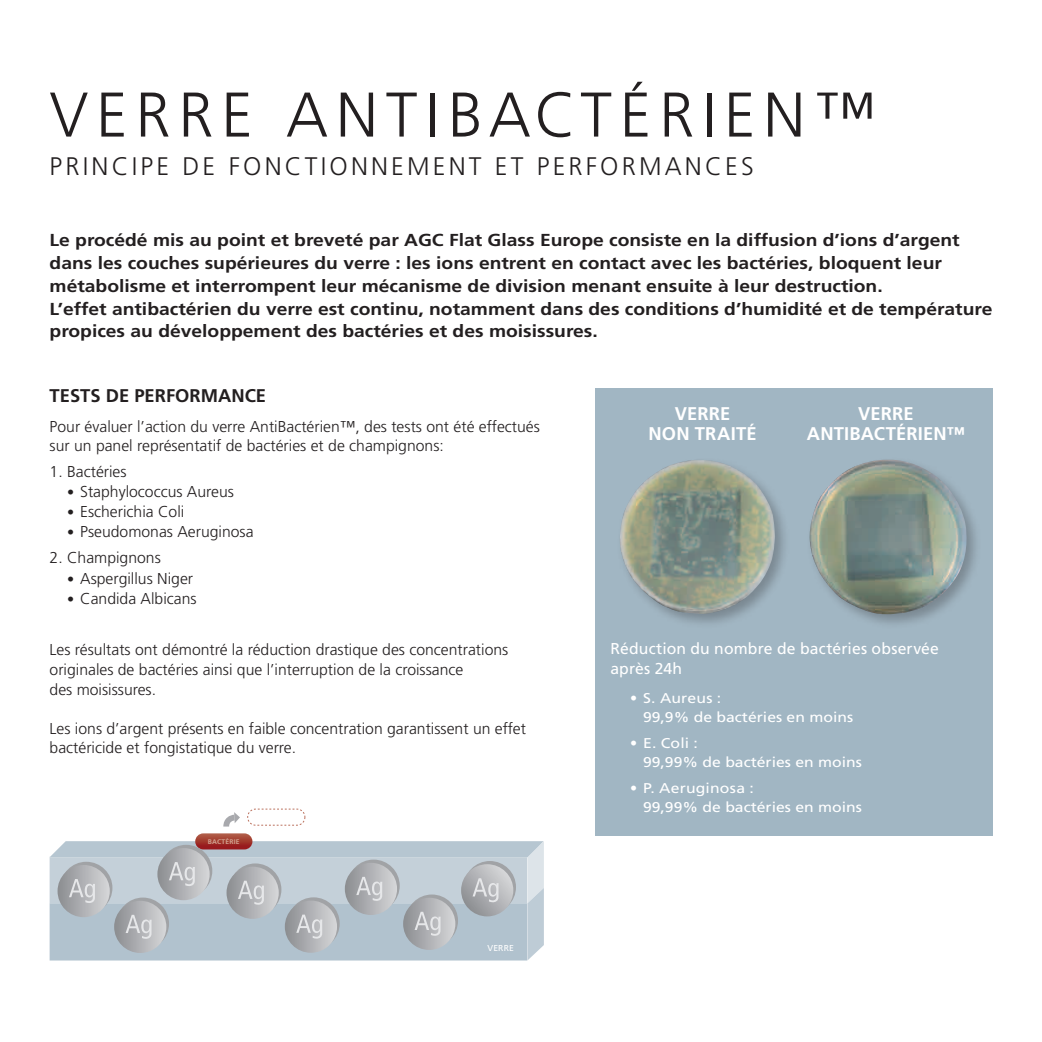
<style>
.page{position:relative;width:1042px;height:1042px;background:#fff}
.page>*{position:absolute;margin:0;border:0;box-sizing:border-box;transform-origin:0 0}
.titre{font:300 63px "Frutiger LT Std";letter-spacing:.125em;color:#231f20}
.sous_titre{font:300 25.38px "Frutiger LT Std";letter-spacing:.125em;color:#231f20}
.t1{font:700 18.38px/20.1px "Frutiger LT Std";letter-spacing:.01em;color:#fff;text-align:center}
.sous_titre_texte{font:700 18.38px "Frutiger LT Std";color:#231f20}
.intro_texte{font:700 17.32px/22.8px "Frutiger LT Std";color:#231f20;scale:1.11 1}
.texte{font:300 15.75px/19.2px "Frutiger LT Std";color:#231f20}
.t2{font:15.75px/20.1px "Frutiger LT Std";letter-spacing:.01em;color:#fff}
.texte-2{font:14.17px/19.2px "Frutiger LT Std";color:#fff}
.t3{font:8.58px "Frutiger LT Std";letter-spacing:.025em;color:#fff}
.t4{font:700 6.83px "Frutiger LT Std";letter-spacing:.03em;color:#d2a191}
.s1{font-weight:400;font-size:14.17px}
</style>
<div class="page">
<svg style="left:195px;top:833px;width:57px;height:16px"></svg>
<svg style="left:247px;top:808px;width:58px;height:17px"></svg>
<svg style="left:50px;top:841px;width:494px;height:119px;background:#b7c0c8"></svg>
<svg style="left:223px;top:812px;width:17px;height:14px"></svg>
<div style="left:595px;top:389px;width:397px;height:447px;background:#a1b6c3"></div>
<div style="left:616px;top:456px;width:174px;height:173px;background:#231f20;opacity:.3"></div>
<img style="left:620px;top:460px;width:157px;height:154px">
<div style="left:806px;top:456px;width:175px;height:173px;background:#231f20;opacity:.3"></div>
<img style="left:809px;top:460px;width:159px;height:155px">
<p class="titre" style="left:50px;top:79px;width:827px">VERRE ANTIBACTÉRIEN™</p>
<p class="sous_titre" style="left:50px;top:152px;width:705px">PRINCIPE DE FONCTIONNEMENT ET PERFORMANCES</p>
<p class="intro_texte" style="left:50px;top:229px;width:851px">Le procédé mis au point et breveté par AGC Flat Glass Europe consiste en la diffusion d’ions d’argent dans les couches supérieures du verre : les ions entrent en contact avec les bactéries, bloquent leur métabolisme et interrompent leur mécanisme de division menant ensuite à leur destruction.<br>L’effet antibactérien du verre est continu, notamment dans des conditions d’humidité et de température propices au développement des bactéries et des moisissures.</p>
<p class="sous_titre_texte" style="left:50px;top:385px;width:218px">TESTS DE PERFORMANCE</p>
<p class="texte" style="left:50px;top:417px;width:492px">Pour évaluer l’action du verre AntiBactérien™, des tests ont été effectués sur un panel représentatif de bactéries et de champignons:</p>
<p class="texte" style="left:50px;top:462px;width:79px">1. Bactéries</p>
<p class="texte" style="left:67px;top:482px;width:168px"><span class="s1">•</span> Staphylococcus Aureus</p>
<p class="texte" style="left:67px;top:502px;width:119px"><span class="s1">•</span> Escherichia Coli</p>
<p class="texte" style="left:67px;top:522px;width:188px"><span class="s1">•</span> Pseudomonas Aeruginosa</p>
<p class="texte" style="left:50px;top:548px;width:113px">2. Champignons</p>
<p class="texte" style="left:67px;top:569px;width:127px"><span class="s1">•</span> Aspergillus Niger</p>
<p class="texte" style="left:67px;top:589px;width:131px"><span class="s1">•</span> Candida Albicans</p>
<p class="texte" style="left:50px;top:640px;width:460px;line-height:20.1px">Les résultats ont démontré la réduction drastique des concentrations originales de bactéries ainsi que l’interruption de la croissance<br>des moisissures.</p>
<p class="texte" style="left:50px;top:719px;width:478px">Les ions d’argent présents en faible concentration garantissent un effet bactéricide et fongistatique du verre.</p>
<p class="t4" style="left:208px;top:837px;width:33px">BACTÉRIE</p>
<p class="t3" style="left:487px;top:943px;width:28px">VERRE</p>
<p class="t1" style="left:648px;top:403px;width:110px">VERRE<br>NON TRAITÉ</p>
<p class="t1" style="left:807px;top:403px;width:160px">VERRE<br>ANTIBACTÉRIEN™</p>
<p class="t2" style="left:610px;top:639px;width:330px">Réduction du nombre de bactéries observée après 24h</p>
<p class="texte-2" style="left:643px;top:688px;width:212px;text-indent:-13px">• S. Aureus :<br>99,9% de bactéries en moins</p>
<p class="texte-2" style="left:643px;top:733px;width:220px;text-indent:-13px">• E. Coli :<br>99,99% de bactéries en moins</p>
<p class="texte-2" style="left:643px;top:779px;width:220px;text-indent:-13px">• P. Aeruginosa :<br>99,99% de bactéries en moins</p>
</div>
